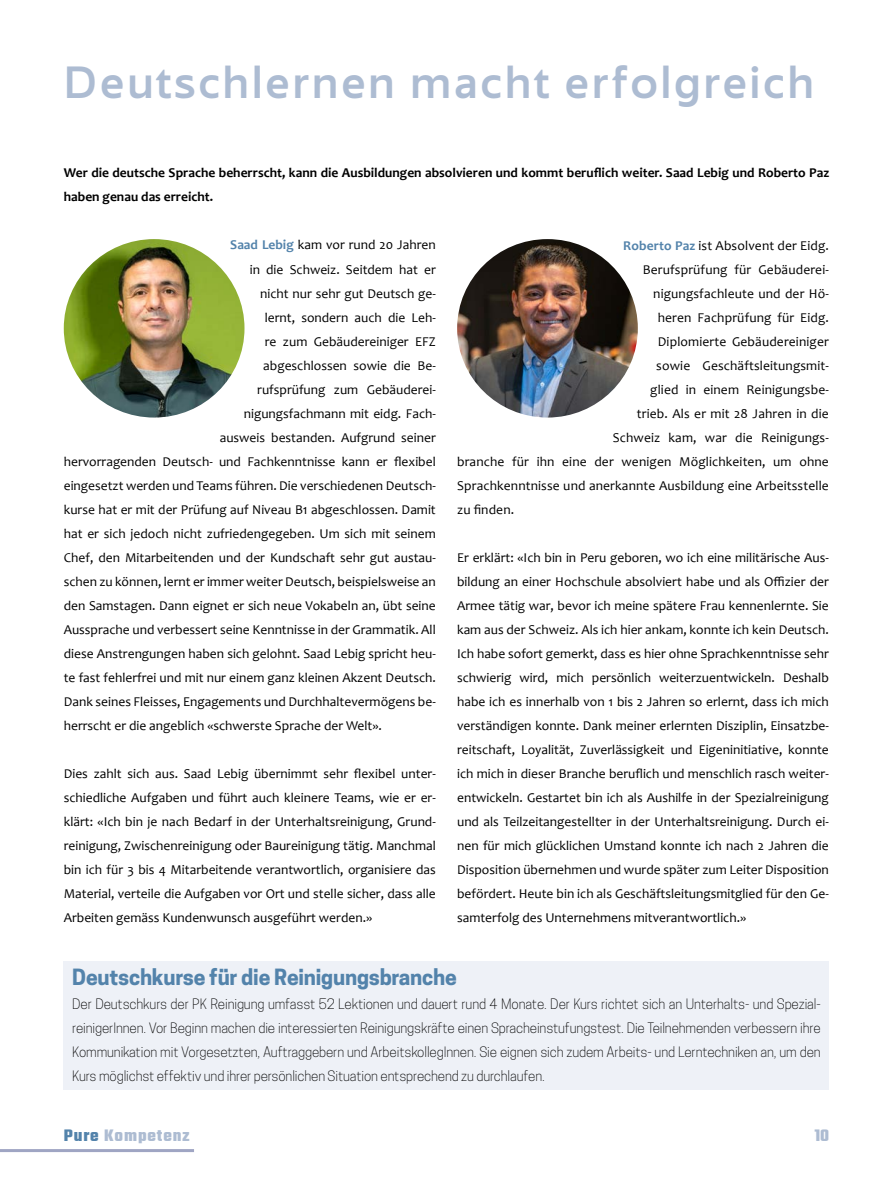
<style>
.page{position:relative;width:893px;height:1191px;background:#fff}
.page>*{position:absolute;margin:0;border:0;box-sizing:border-box;transform-origin:0 0}
.t1{font:600 45px "Avram Sans";letter-spacing:.05em;color:#adbcd2}
.t2{font:700 21px "Cooper Hewitt";letter-spacing:-.01em;color:#5383ab}
.t3{font:700 18px "Teko";letter-spacing:.05em;color:#adbcd2}
.t4{font:13.5px/24px "Candara";color:#000;text-align:justify}
.t5{font:300 13.5px/24px "Cooper Hewitt";letter-spacing:-.01em;color:#000;text-align:justify}
.t6{font:700 13.5px/24px "Candara";color:#000}
.s1{font-weight:700;color:#5383ab}
.s2{color:#5383ab}
</style>
<div class="page">
<hr style="left:0;top:1149px;width:194px;height:3px;background:#9fa5c3">
<div style="left:64px;top:961px;width:765px;height:128px;background:#eef1f7"></div>
<img style="left:64px;top:239px;width:180px;height:178px">
<img style="left:457px;top:239px;width:181px;height:178px">
<h1 class="t1" style="left:64px;top:55px;width:752px">Deutschlernen macht erfolgreich</h1>
<p class="t6" style="left:64px;top:161px;width:767px">Wer die deutsche Sprache beherrscht, kann die Ausbildungen absolvieren und kommt beruflich weiter. Saad Lebig und Roberto Paz haben genau das erreicht.</p>
<p class="t4" style="left:230px;top:233px;width:207px"><span class="s1">Saad Lebig</span> kam vor rund 20 Jahren</p>
<p class="t4" style="left:250px;top:257px;width:187px">in die Schweiz. Seitdem hat er</p>
<p class="t4" style="left:260px;top:281px;width:177px">nicht nur sehr gut Deutsch ge-</p>
<p class="t4" style="left:265px;top:305px;width:173px">lernt, sondern auch die Leh-</p>
<p class="t4" style="left:265px;top:329px;width:173px">re zum Gebäudereiniger EFZ</p>
<p class="t4" style="left:263px;top:353px;width:174px">abgeschlossen sowie die Be-</p>
<p class="t4" style="left:257px;top:377px;width:180px">rufsprüfung zum Gebäuderei-</p>
<p class="t4" style="left:244px;top:401px;width:193px">nigungsfachmann mit eidg. Fach-</p>
<p class="t4" style="left:220px;top:425px;width:217px">ausweis bestanden. Aufgrund seiner</p>
<p class="t4" style="left:64px;top:449px;width:374px">hervorragenden Deutsch- und Fachkenntnisse kann er flexibel</p>
<p class="t4" style="left:64px;top:473px;width:374px">eingesetzt werden und Teams führen. Die verschiedenen Deutsch-</p>
<p class="t4" style="left:64px;top:497px;width:374px">kurse hat er mit der Prüfung auf Niveau B1 abgeschlossen. Damit</p>
<p class="t4" style="left:64px;top:521px;width:374px">hat er sich jedoch nicht zufriedengegeben. Um sich mit seinem</p>
<p class="t4" style="left:64px;top:545px;width:374px">Chef, den Mitarbeitenden und der Kundschaft sehr gut austau-</p>
<p class="t4" style="left:64px;top:569px;width:374px">schen zu können, lernt er immer weiter Deutsch, beispielsweise an</p>
<p class="t4" style="left:64px;top:593px;width:374px">den Samstagen. Dann eignet er sich neue Vokabeln an, übt seine</p>
<p class="t4" style="left:64px;top:617px;width:373px">Aussprache und verbessert seine Kenntnisse in der Grammatik. All</p>
<p class="t4" style="left:64px;top:641px;width:374px">diese Anstrengungen haben sich gelohnt. Saad Lebig spricht heu-</p>
<p class="t4" style="left:64px;top:665px;width:374px">te fast fehlerfrei und mit nur einem ganz kleinen Akzent Deutsch.</p>
<p class="t4" style="left:64px;top:689px;width:374px">Dank seines Fleisses, Engagements und Durchhaltevermögens be-</p>
<p class="t4" style="left:64px;top:713px;width:320px">herrscht er die angeblich «schwerste Sprache der Welt».</p>
<p class="t4" style="left:64px;top:761px;width:374px">Dies zahlt sich aus. Saad Lebig übernimmt sehr flexibel unter&shy;schiedliche Aufgaben und führt auch kleinere Teams, wie er er&shy;klärt: «Ich bin je nach Bedarf in der Unterhaltsreinigung, Grund&shy;reinigung, Zwischenreinigung oder Baureinigung tätig. Manchmal bin ich für 3 bis 4 Mitarbeitende verantwortlich, organisiere das Material, verteile die Aufgaben vor Ort und stelle sicher, dass alle Arbeiten gemäss Kundenwunsch ausgeführt werden.»</p>
<p class="t4" style="left:623px;top:233px;width:207px"><span class="s1">Roberto Paz</span> ist Absolvent der Eidg.</p>
<p class="t4" style="left:643px;top:257px;width:188px">Berufsprüfung für Gebäuderei-</p>
<p class="t4" style="left:653px;top:281px;width:177px">nigungsfachleute und der Hö-</p>
<p class="t4" style="left:658px;top:305px;width:173px">heren Fachprüfung für Eidg.</p>
<p class="t4" style="left:658px;top:329px;width:173px">Diplomierte Gebäudereiniger</p>
<p class="t4" style="left:656px;top:353px;width:174px">sowie Geschäftsleitungsmit-</p>
<p class="t4" style="left:650px;top:377px;width:180px">glied in einem Reinigungsbe-</p>
<p class="t4" style="left:637px;top:401px;width:194px">trieb. Als er mit 28 Jahren in die</p>
<p class="t4" style="left:613px;top:425px;width:218px">Schweiz kam, war die Reinigungs-</p>
<p class="t4" style="left:457px;top:449px;width:373px">branche für ihn eine der wenigen Möglichkeiten, um ohne</p>
<p class="t4" style="left:457px;top:473px;width:373px">Sprachkenntnisse und anerkannte Ausbildung eine Arbeitsstelle</p>
<p class="t4" style="left:457px;top:497px;width:59px">zu finden.</p>
<p class="t4" style="left:457px;top:545px;width:373px">Er erklärt: «Ich bin in Peru geboren, wo ich eine militärische Aus&shy;bildung an einer Hochschule absolviert habe und als Offizier der Armee tätig war, bevor ich meine spätere Frau kennenlernte. Sie kam aus der Schweiz. Als ich hier ankam, konnte ich kein Deutsch.<br>Ich habe sofort gemerkt, dass es hier ohne Sprachkenntnisse sehr schwierig wird, mich persönlich weiterzuentwickeln. Deshalb habe ich es innerhalb von 1 bis 2 Jahren so erlernt, dass ich mich verständigen konnte. Dank meiner erlernten Disziplin, Einsatzbe&shy;reitschaft, Loyalität, Zuverlässigkeit und Eigeninitiative, konnte ich mich in dieser Branche beruflich und menschlich rasch weiter&shy;entwickeln. Gestartet bin ich als Aushilfe in der Spezialreinigung und als Teilzeitangestellter in der Unterhaltsreinigung. Durch ei&shy;nen für mich glücklichen Umstand konnte ich nach 2 Jahren die Disposition übernehmen und wurde später zum Leiter Disposition befördert. Heute bin ich als Geschäftsleitungsmitglied für den Ge&shy;samterfolg des Unternehmens mitverantwortlich.»</p>
<h2 class="t2" style="left:72px;top:965px;width:386px">Deutschkurse für die Reinigungsbranche</h2>
<p class="t5" style="left:72px;top:992px;width:750px">Der Deutschkurs der PK Reinigung umfasst 52 Lektionen und dauert rund 4 Monate. Der Kurs richtet sich an Unterhalts- und Spezial&shy;reinigerInnen. Vor Beginn machen die interessierten Reinigungskräfte einen Spracheinstufungstest. Die Teilnehmenden verbessern ihre Kommunikation mit Vorgesetzten, Auftraggebern und ArbeitskollegInnen. Sie eignen sich zudem Arbeits- und Lerntechniken an, um den Kurs möglichst effektiv und ihrer persönlichen Situation entsprechend zu durchlaufen.</p>
<h3 class="t3" style="left:64px;top:1123px;width:127px"><span class="s2">Pure</span> Kompetenz</h3>
<h3 class="t3" style="left:814px;top:1123px;width:16px">10</h3>
</div>
